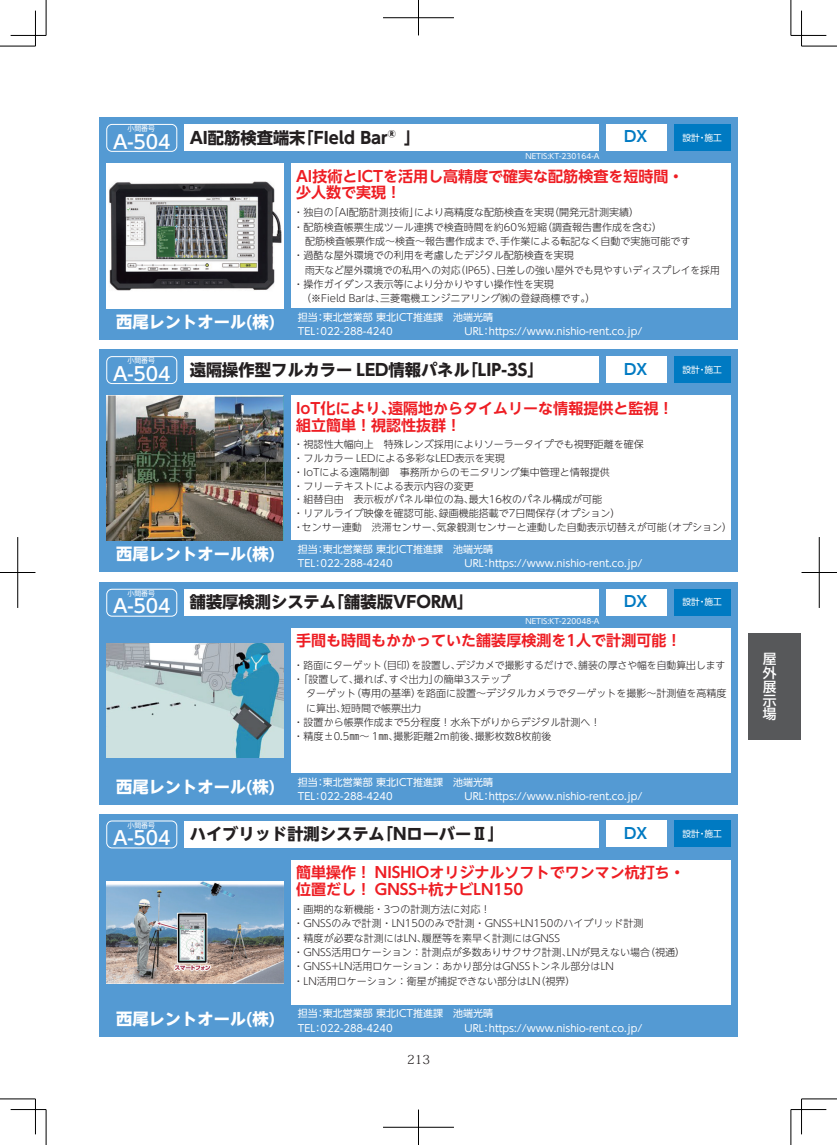
<style>
.page{position:relative;width:837px;height:1145px;background:#fff}
.page>*{position:absolute;margin:0;border:0;box-sizing:border-box;transform-origin:0 0}
.t1{font:700 16.25px "UD Shin Go NT Pro";color:#231f20}
.t2{font:700 16.25px "UD Shin Go NT Pro";color:#fff}
.t3{font:700 15px/16.9px "UD Shin Go NT Pro De";color:#ee1d23}
.t4{font:700 15px "UD Shin Go NT Pro De";color:#007ac2}
.t5{font:500 13.75px/13.8px "UD Shin Go Pro";color:#fff;text-align:justify}
.t6{font:300 12.5px "Koz Min Pro";color:#231f20}
.t7{font:300 10px/14.4px "UD Shin Go NT Pro";color:#231f20}
.t8{font:10px "UD Shin Go NT Pro";color:#fff}
.t9{font:8.75px "UD Shin Go NT Pro";color:#fff}
.t10{font:7.5px "UD Shin Go NT Pro";color:#fff}
.t11{font:6.88px "UD Shin Go NT Pro";color:#fff}
.s1{font-weight:500;font-size:18.75px;color:#fff}
</style>
<div class="page">
<div style="left:99px;top:813px;width:638px;height:223px;background:#549ad3"></div>
<div style="left:106px;top:820px;width:71px;height:28px;border:1px solid #fff;border-radius:5px"></div>
<div style="left:673px;top:820px;width:57px;height:27px;background:#007ac2"></div>
<div style="left:291px;top:859px;width:439px;height:145px;background:#fff"></div>
<div style="left:184px;top:820px;width:415px;height:27px;background:#fff"></div>
<div style="left:606px;top:820px;width:60px;height:27px;background:#fff"></div>
<img style="left:106px;top:881px;width:177px;height:102px">
<div style="left:99px;top:582px;width:638px;height:223px;background:#549ad3"></div>
<div style="left:106px;top:589px;width:71px;height:27px;border:1px solid #fff;border-radius:5px"></div>
<div style="left:673px;top:589px;width:57px;height:26px;background:#007ac2"></div>
<div style="left:291px;top:628px;width:439px;height:145px;background:#fff"></div>
<div style="left:184px;top:589px;width:415px;height:26px;background:#fff"></div>
<div style="left:606px;top:589px;width:60px;height:26px;background:#fff"></div>
<img style="left:106px;top:643px;width:177px;height:114px">
<div style="left:99px;top:349px;width:638px;height:223px;background:#549ad3"></div>
<div style="left:106px;top:356px;width:71px;height:28px;border:1px solid #fff;border-radius:5px"></div>
<div style="left:673px;top:356px;width:57px;height:27px;background:#007ac2"></div>
<div style="left:291px;top:395px;width:439px;height:145px;background:#fff"></div>
<div style="left:184px;top:356px;width:415px;height:27px;background:#fff"></div>
<div style="left:606px;top:356px;width:60px;height:27px;background:#fff"></div>
<img style="left:106px;top:395px;width:177px;height:145px">
<div style="left:99px;top:117px;width:638px;height:223px;background:#549ad3"></div>
<div style="left:106px;top:124px;width:71px;height:28px;border:1px solid #fff;border-radius:5px"></div>
<div style="left:673px;top:124px;width:57px;height:27px;background:#007ac2"></div>
<div style="left:291px;top:163px;width:439px;height:145px;background:#fff"></div>
<div style="left:184px;top:124px;width:415px;height:27px;background:#fff"></div>
<div style="left:606px;top:124px;width:60px;height:27px;background:#fff"></div>
<div style="left:106px;top:163px;width:177px;height:145px;background:#fff"></div>
<img style="left:109px;top:181px;width:173px;height:110px">
<div style="left:748px;top:633px;width:52px;height:106px;background:#57585a"></div>
<hr style="left:0;top:46px;width:35px;height:1px;background:#000">
<hr style="left:801px;top:46px;width:35px;height:1px;background:#000">
<hr style="left:0;top:1098px;width:35px;height:1px;background:#000">
<hr style="left:801px;top:1098px;width:35px;height:1px;background:#000">
<hr style="left:46px;top:0;width:1px;height:35px;background:#000">
<hr style="left:46px;top:1109px;width:1px;height:35px;background:#000">
<hr style="left:790px;top:0;width:1px;height:35px;background:#000">
<hr style="left:790px;top:1109px;width:1px;height:35px;background:#000">
<hr style="left:11px;top:35px;width:35px;height:1px;background:#000">
<hr style="left:790px;top:35px;width:36px;height:1px;background:#000">
<hr style="left:11px;top:1109px;width:35px;height:1px;background:#000">
<hr style="left:790px;top:1109px;width:36px;height:1px;background:#000">
<hr style="left:35px;top:11px;width:1px;height:35px;background:#000">
<hr style="left:35px;top:1098px;width:1px;height:36px;background:#000">
<hr style="left:801px;top:11px;width:1px;height:35px;background:#000">
<hr style="left:801px;top:1098px;width:1px;height:36px;background:#000">
<hr style="left:383px;top:18px;width:71px;height:1px;background:#000">
<hr style="left:418px;top:0;width:1px;height:35px;background:#000">
<hr style="left:383px;top:1127px;width:71px;height:1px;background:#000">
<hr style="left:418px;top:1109px;width:1px;height:35px;background:#000">
<hr style="left:0;top:572px;width:35px;height:1px;background:#000">
<hr style="left:18px;top:537px;width:1px;height:71px;background:#000">
<hr style="left:801px;top:572px;width:35px;height:1px;background:#000">
<hr style="left:818px;top:537px;width:1px;height:71px;background:#000">
<p class="t11" style="left:127px;top:123px;width:29px">小間番号</p>
<h1 class="t1" style="left:113px;top:124px;width:309px"><span class="s1">A-504</span> AI配筋検査端末「FIeld Bar®」</h1>
<p class="t10" style="left:525px;top:150px;width:75px">NETIS:KT-230164-A</p>
<h2 class="t4" style="left:623px;top:125px;width:25px">DX</h2>
<p class="t9" style="left:682px;top:130px;width:41px">設計・施工</p>
<h2 class="t3" style="left:296px;top:167px;width:388px">AI技術とICTを活用し高精度で確実な配筋検査を短時間・少人数で実現！</h2>
<p class="t7" style="left:293px;top:205px;width:347px">・独自の「AI配筋計測技術」により高精度な配筋検査を実現（開発元計測実績）</p>
<p class="t7" style="left:293px;top:219px;width:370px">・配筋検査帳票生成ツール連携で検査時間を約60％短縮（調査報告書作成を含む）</p>
<p class="t7" style="left:305px;top:233px;width:386px">配筋検査帳票作成～検査～報告書作成まで、手作業による転記なく自動で実施可能です</p>
<p class="t7" style="left:293px;top:248px;width:281px">・過酷な屋外環境での利用を考慮したデジタル配筋検査を実現</p>
<p class="t7" style="left:305px;top:262px;width:416px">雨天など屋外環境での私用への対応（IP65）、日差しの強い屋外でも見やすいディスプレイを採用</p>
<p class="t7" style="left:293px;top:277px;width:261px">・操作ガイダンス表示等により分かりやすい操作性を実現</p>
<p class="t7" style="left:296px;top:291px;width:301px">　（※Field Barは、三菱電機エンジニアリング㈱の登録商標です。）</p>
<h1 class="t2" style="left:116px;top:308px;width:160px">西尾レントオール(株)</h1>
<p class="t8" style="left:298px;top:309px;width:197px">担当：東北営業部 東北ICT推進課　池端光晴</p>
<p class="t8" style="left:298px;top:323px;width:96px">TEL：022-288-4240</p>
<p class="t8" style="left:464px;top:323px;width:179px">URL：https://www.nishio-rent.co.jp/</p>
<p class="t11" style="left:127px;top:355px;width:29px">小間番号</p>
<h1 class="t1" style="left:113px;top:356px;width:432px"><span class="s1">A-504</span> 遠隔操作型フルカラー LED情報パネル「LIP-3S」</h1>
<h2 class="t4" style="left:623px;top:357px;width:25px">DX</h2>
<p class="t9" style="left:682px;top:362px;width:41px">設計・施工</p>
<h2 class="t3" style="left:296px;top:399px;width:378px">IoT化により、遠隔地からタイムリーな情報提供と監視！組立簡単！視認性抜群！</h2>
<p class="t7" style="left:293px;top:437px;width:440px;line-height:13.8px">・視認性大幅向上　特殊レンズ採用によりソーラータイプでも視野距離を確保<br>・フルカラー LEDによる多彩なLED表示を実現<br>・IoTによる遠隔制御　事務所からのモニタリング集中管理と情報提供<br>・フリーテキストによる表示内容の変更<br>・組替自由　表示板がパネル単位の為、最大16枚のパネル構成が可能<br>・リアルライブ映像を確認可能、録画機能搭載で7日間保存（オプション）<br>・センサー連動　渋滞センサー、気象観測センサーと連動した自動表示切替えが可能（オプション）</p>
<h1 class="t2" style="left:116px;top:541px;width:160px">西尾レントオール(株)</h1>
<p class="t8" style="left:298px;top:541px;width:197px">担当：東北営業部 東北ICT推進課　池端光晴</p>
<p class="t8" style="left:298px;top:555px;width:96px">TEL：022-288-4240</p>
<p class="t8" style="left:464px;top:555px;width:179px">URL：https://www.nishio-rent.co.jp/</p>
<p class="t11" style="left:127px;top:588px;width:29px">小間番号</p>
<h1 class="t1" style="left:113px;top:589px;width:362px"><span class="s1">A-504</span> 舗装厚検測システム「舗装版VFORM」</h1>
<p class="t10" style="left:525px;top:615px;width:75px">NETIS:KT-220048-A</p>
<h2 class="t4" style="left:623px;top:589px;width:25px">DX</h2>
<p class="t9" style="left:682px;top:595px;width:41px">設計・施工</p>
<h2 class="t3" style="left:296px;top:632px;width:386px">手間も時間もかかっていた舗装厚検測を1人で計測可能！</h2>
<p class="t7" style="left:293px;top:657px;width:444px">・路面にターゲット（目印）を設置し、デジカメで撮影するだけで、舗装の厚さや幅を自動算出します・「設置して、撮れば、すぐ出力」の簡単3ステップ<br>　ターゲット（専用の基準）を路面に設置～デジタルカメラでターゲットを撮影～計測値を高精度　　に算出、短時間で帳票出力<br>・設置から帳票作成まで5分程度！水糸下がりからデジタル計測へ！<br>・精度±0.5㎜～ 1㎜、撮影距離2m前後、撮影枚数8枚前後</p>
<h1 class="t2" style="left:116px;top:773px;width:160px">西尾レントオール(株)</h1>
<p class="t8" style="left:298px;top:773px;width:197px">担当：東北営業部 東北ICT推進課　池端光晴</p>
<p class="t8" style="left:298px;top:788px;width:96px">TEL：022-288-4240</p>
<p class="t8" style="left:464px;top:788px;width:179px">URL：https://www.nishio-rent.co.jp/</p>
<p class="t11" style="left:127px;top:819px;width:29px">小間番号</p>
<h1 class="t1" style="left:113px;top:820px;width:392px"><span class="s1">A-504</span> ハイブリッド計測システム「NローバーⅡ」</h1>
<h2 class="t4" style="left:623px;top:821px;width:25px">DX</h2>
<p class="t9" style="left:682px;top:826px;width:41px">設計・施工</p>
<h2 class="t3" style="left:296px;top:863px;width:390px">簡単操作！ NISHIOオリジナルソフトでワンマン杭打ち・位置だし！ GNSS+杭ナビLN150</h2>
<p class="t7" style="left:293px;top:901px;width:393px">・画期的な新機能・3つの計測方法に対応！<br>・GNSSのみで計測・LN150のみで計測・GNSS+LN150のハイブリッド計測<br>・精度が必要な計測にはLN、履歴等を素早く計測にはGNSS<br>・GNSS活用ロケーション：計測点が多数ありサクサク計測、LNが見えない場合（視通）・GNSS+LN活用ロケーション：あかり部分はGNSSトンネル部分はLN<br>・LN活用ロケーション：衛星が捕捉できない部分はLN（視界）</p>
<h1 class="t2" style="left:116px;top:1005px;width:160px">西尾レントオール(株)</h1>
<p class="t8" style="left:298px;top:1005px;width:197px">担当：東北営業部 東北ICT推進課　池端光晴</p>
<p class="t8" style="left:298px;top:1019px;width:96px">TEL：022-288-4240</p>
<p class="t8" style="left:464px;top:1019px;width:179px">URL：https://www.nishio-rent.co.jp/</p>
<p class="t6" style="left:407px;top:1050px;width:24px">213</p>
<h3 class="t5" style="left:762px;top:652px;width:15px">屋外展示場</h3>
</div>
